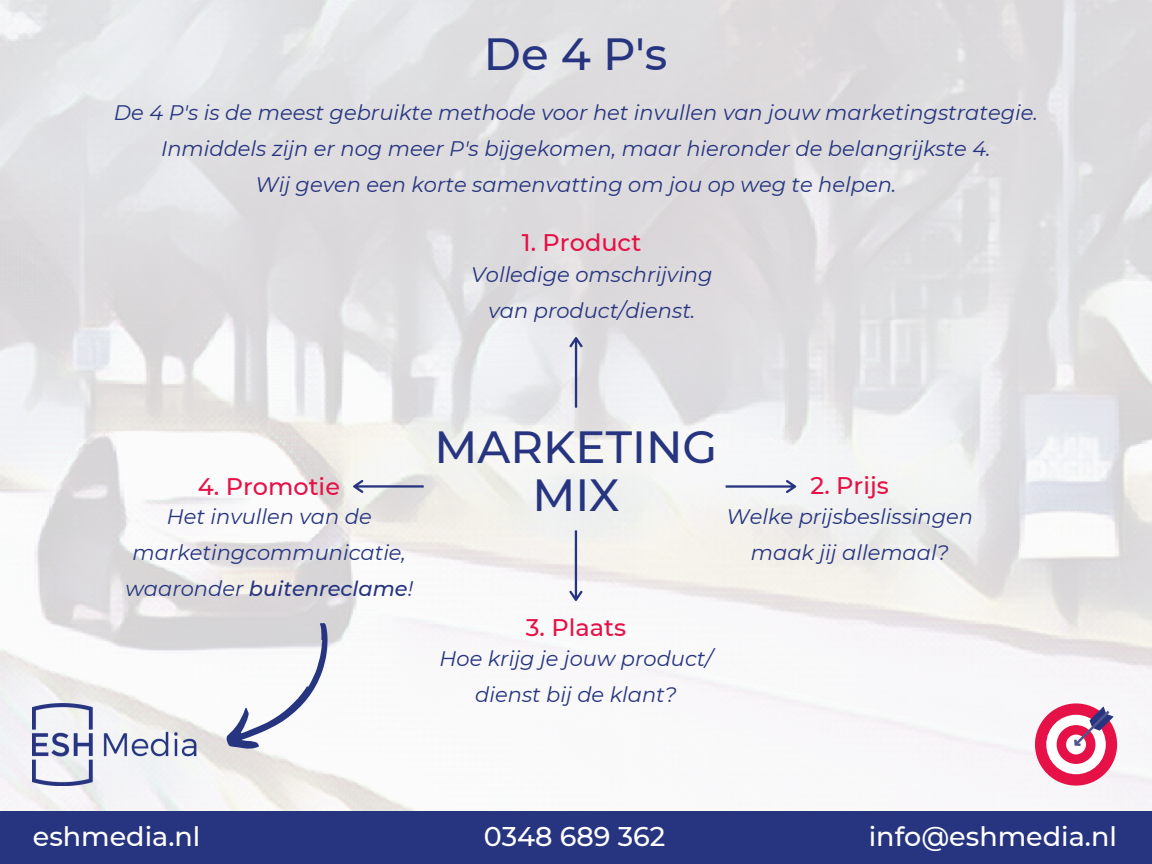
<style>
.page{position:relative;width:1152px;height:864px;background:#fff}
.page>*{position:absolute;margin:0;border:0;box-sizing:border-box;transform-origin:0 0}
.t1{font:500 45px "Montserrat";color:#273580}
.t2{font:500 27px "Montserrat";color:#fff}
.t3{font:500 24px "Montserrat";color:#e51147}
.t4{font:italic 21px/36px "Montserrat";color:#273580;text-align:center}
.s1{font-weight:500}
</style>
<div class="page">
<img style="left:0;top:0;width:1152px;height:811px">
<svg style="left:726px;top:480px;width:70px;height:13px"></svg>
<svg style="left:353px;top:480px;width:71px;height:13px"></svg>
<div style="left:46px;top:811px;width:1106px;height:53px;background:#273580"></div>
<div style="left:0;top:811px;width:75px;height:53px;background:#273580"></div>
<svg style="left:569px;top:337px;width:14px;height:71px"></svg>
<svg style="left:569px;top:530px;width:14px;height:71px"></svg>
<img style="left:33px;top:703px;width:165px;height:83px">
<svg style="left:216px;top:621px;width:139px;height:144px"></svg>
<div style="left:1035px;top:703px;width:82px;height:83px;background:#e51147;border-radius:50%"></div>
<div style="left:1046px;top:715px;width:60px;height:59px;background:#fff;border-radius:50%"></div>
<div style="left:1057px;top:725px;width:38px;height:39px;background:#e51147;border-radius:50%"></div>
<div style="left:1066px;top:735px;width:20px;height:19px;background:#fff;border-radius:50%"></div>
<svg style="left:1072px;top:706px;width:42px;height:42px"></svg>
<p class="t1" style="left:484px;top:26px;width:185px">De 4 P's</p>
<p class="t4" style="left:114px;top:95px;width:925px">De 4 P's is de meest gebruikte methode voor het invullen van jouw marketingstrategie.</p>
<p class="t4" style="left:161px;top:131px;width:831px">Inmiddels zijn er nog meer P's bijgekomen, maar hieronder de belangrijkste 4.</p>
<p class="t4" style="left:255px;top:167px;width:642px">Wij geven een korte samenvatting om jou op weg te helpen.</p>
<p class="t3" style="left:522px;top:227px;width:121px">1. Product</p>
<p class="t4" style="left:471px;top:256px;width:243px">Volledige omschrijving van product/dienst.</p>
<p class="t3" style="left:198px;top:472px;width:144px">4. Promotie</p>
<p class="t4" style="left:125px;top:498px;width:289px">Het invullen van de marketingcommunicatie, waaronder <span class="s1">buitenreclame</span>!</p>
<p class="t1" style="left:435px;top:420px;width:284px">MARKETING</p>
<p class="t1" style="left:532px;top:467px;width:89px">MIX</p>
<p class="t3" style="left:811px;top:471px;width:80px">2. Prijs</p>
<p class="t4" style="left:726px;top:498px;width:248px">Welke prijsbeslissingen</p>
<p class="t4" style="left:751px;top:534px;width:199px">maak jij allemaal?</p>
<p class="t3" style="left:526px;top:612px;width:102px">3. Plaats</p>
<p class="t4" style="left:440px;top:641px;width:274px">Hoe krijg je jouw product/ dienst bij de klant?</p>
<p class="t2" style="left:33px;top:820px;width:169px">eshmedia.nl</p>
<p class="t2" style="left:484px;top:820px;width:183px">0348 689 362</p>
<p class="t2" style="left:869px;top:820px;width:250px">info@eshmedia.nl</p>
</div>
